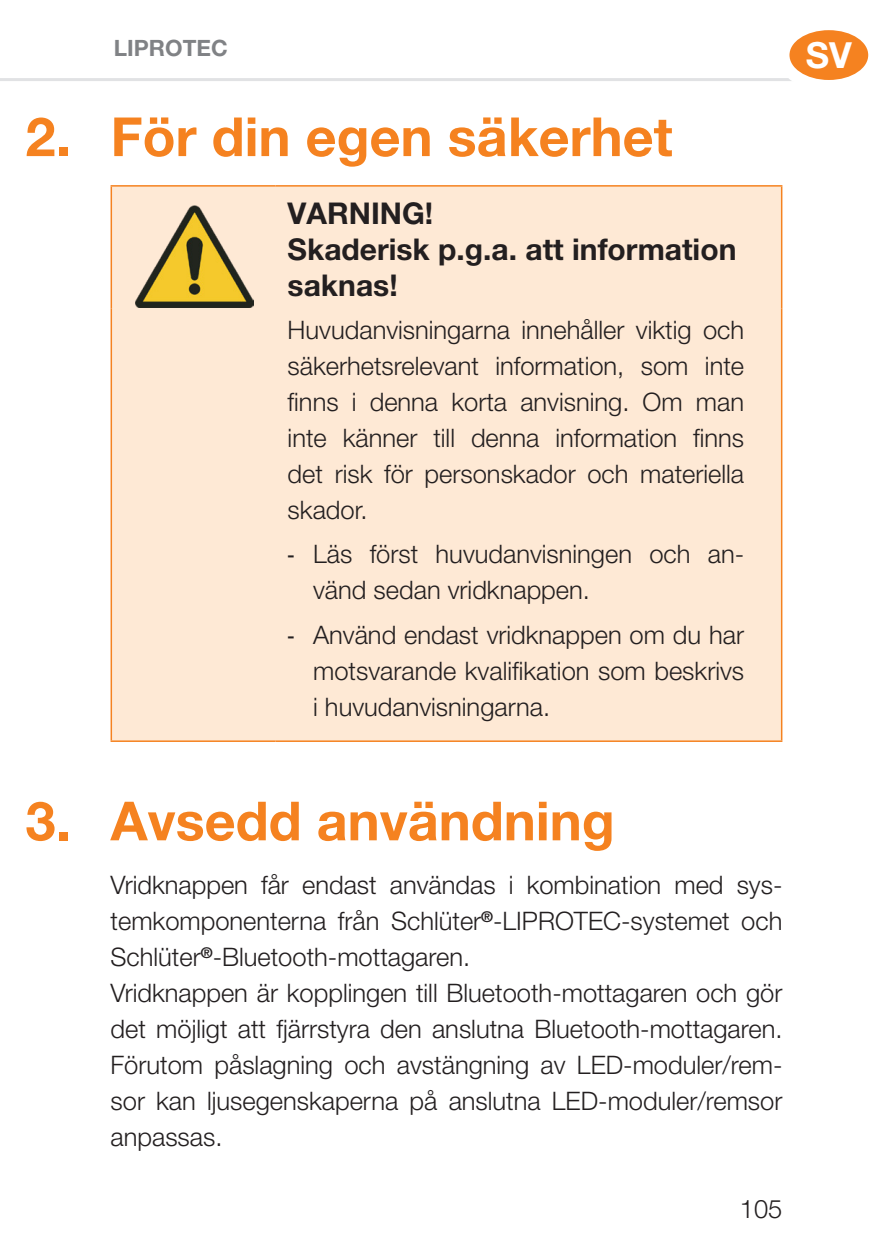
<style>
.page{position:relative;width:893px;height:1259px;background:#fff}
.page>*{position:absolute;margin:0;border:0;box-sizing:border-box;transform-origin:0 0}
.t1{font:700 54px "Helvetica Neue LT Pro";color:#f58220}
.t2{font:700 36px "Helvetica Neue LT Pro";color:#fff}
.Sicherheitshinweis_1{font:700 30px/36px "Helvetica Neue LT Pro";color:#231f20}
.Fließtext_letzter{font:300 25.5px/36px "Helvetica Neue LT Pro";color:#231f20;text-align:justify}
.Sicherheitshinweis_2{font:300 25.5px/36px "Helvetica Neue LT Pro";color:#231f20;text-align:justify}
.t3{font:700 22.5px "Helvetica Neue LT Pro";color:#808285}
.s1{font-family:"Arial Narrow";font-weight:400}
</style>
<div class="page">
<hr style="left:0;top:78px;width:829px;height:3px;background:#e1e2e4">
<svg style="left:783px;top:24px;width:91px;height:62px;background:#f69440"></svg>
<div style="left:777px;top:18px;width:103px;height:74px;border:12px solid #fff;border-radius:50%"></div>
<div style="left:112px;top:187px;width:669px;height:553px;background:#fee9d5"></div>
<hr style="left:111px;top:740px;width:165px;height:2px;background:#f58220">
<hr style="left:111px;top:185px;width:165px;height:2px;background:#f58220">
<hr style="left:111px;top:187px;width:1px;height:121px;background:#f58220">
<hr style="left:111px;top:308px;width:1px;height:432px;background:#f58220">
<hr style="left:276px;top:185px;width:506px;height:2px;background:#f58220">
<hr style="left:781px;top:187px;width:1px;height:121px;background:#f58220">
<hr style="left:781px;top:308px;width:1px;height:432px;background:#f58220">
<hr style="left:276px;top:740px;width:506px;height:2px;background:#f58220">
<img style="left:135px;top:205px;width:118px;height:103px">
<p class="t3" style="left:114px;top:35px;width:115px">LIPROTEC</p>
<h2 class="t2" style="left:806px;top:33px;width:48px">SV</h2>
<p class="t1" style="left:26px;top:103px;width:649px">2. För din egen säkerhet</p>
<p class="Sicherheitshinweis_1" style="left:288px;top:195px;width:147px">VARNING!</p>
<p class="Sicherheitshinweis_1" style="left:288px;top:231px;width:450px">Skaderisk p.g.a. att information saknas!</p>
<p class="Sicherheitshinweis_2" style="left:288px;top:311px;width:458px">Huvudanvisningarna innehåller viktig och säkerhetsrelevant information, som inte finns i denna korta anvisning. Om man inte känner till denna information finns det risk för personskador och materiella skador.</p>
<p class="Fließtext_letzter" style="left:313px;top:535px;width:432px;text-indent:-26px"><span class="s1">-</span> Läs först huvudanvisningen och an&shy;vänd sedan vridknappen.</p>
<p class="Fließtext_letzter" style="left:313px;top:616px;width:432px;text-indent:-26px"><span class="s1">-</span> Använd endast vridknappen om du har motsvarande kvalifikation som beskrivs i huvudanvisningarna.</p>
<p class="t1" style="left:26px;top:787px;width:591px">3. Avsedd användning</p>
<p class="Fließtext_letzter" style="left:111px;top:866px;width:673px">Vridknappen får endast användas i kombination med sys&shy;temkomponenterna från Schlüter<sup>®</sup>-LIPROTEC-systemet och Schlüter<sup>®</sup>-Bluetooth-mottagaren.</p>
<p class="Fließtext_letzter" style="left:111px;top:974px;width:673px">Vridknappen är kopplingen till Bluetooth-mottagaren och gör det möjligt att fjärrstyra den anslutna Bluetooth-mottagaren.<br>Förutom påslagning och avstängning av LED-moduler/rem&shy;sor kan ljusegenskaperna på anslutna LED-moduler/remsor anpassas.</p>
<p class="Fließtext_letzter" style="left:740px;top:1190px;width:44px">105</p>
</div>
